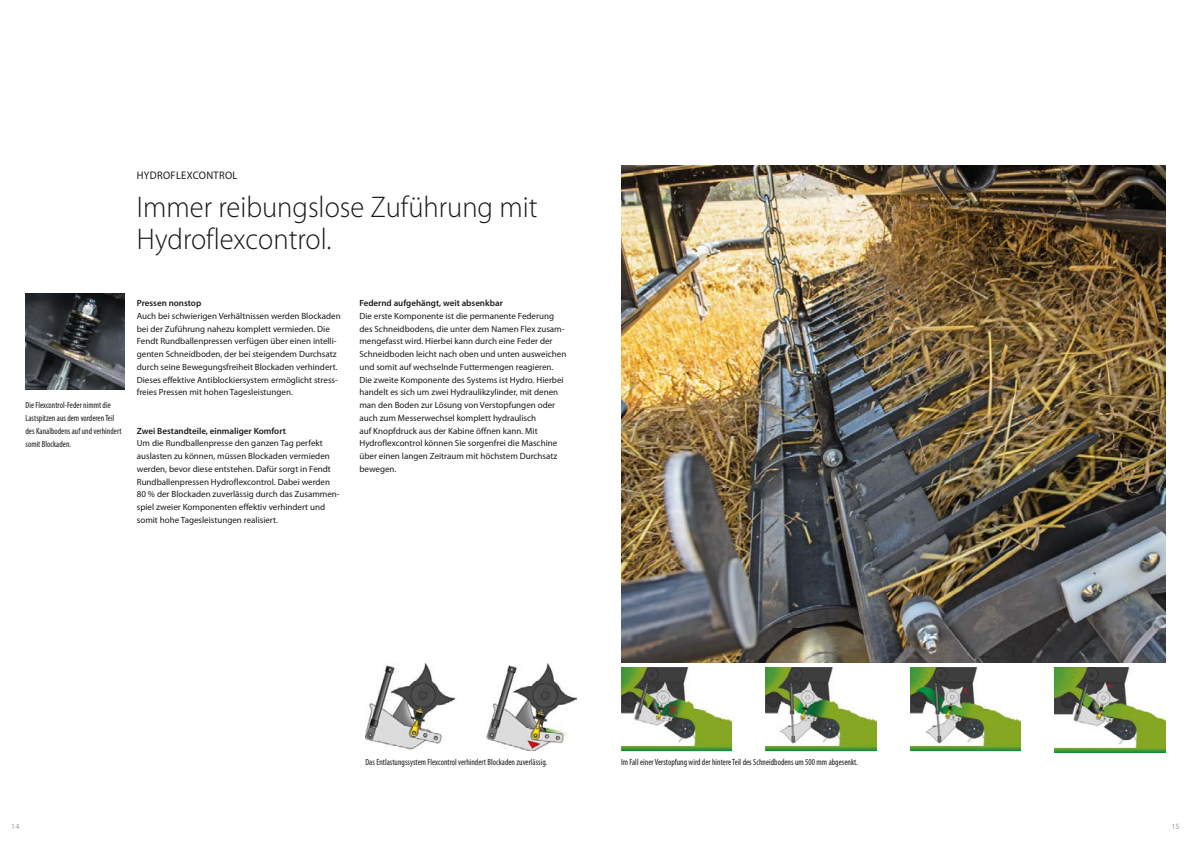
<style>
.page{position:relative;width:1191px;height:842px;background:#fff}
.page>*{position:absolute;margin:0;border:0;box-sizing:border-box;transform-origin:0 0}
.t1{font:300 30px/32px "Myriad Pro";color:#1a1a18;scale:.95 1}
.t2{font:11px "Myriad Pro";letter-spacing:.03em;color:#1a1a18;scale:.95 1}
.t3{font:9px/12.8px "Myriad Pro";color:#1a1a18}
.t4{font:condensed 9px/12.8px "Myriad Pro";letter-spacing:.005em;color:#1a1a18;scale:.95 1}
.t5{font:600 9px "Myriad Pro";color:#1a1a18}
.t6{font:8px "Myriad Pro";color:#9f9f9e}
</style>
<div class="page">
<img style="left:365px;top:663px;width:211px;height:88px">
<img style="left:26px;top:293px;width:99px;height:97px">
<img style="left:621px;top:166px;width:544px;height:497px">
<img style="left:765px;top:668px;width:111px;height:83px">
<img style="left:910px;top:668px;width:111px;height:83px">
<img style="left:621px;top:668px;width:111px;height:83px">
<img style="left:1054px;top:668px;width:111px;height:84px">
<p class="t2" style="left:137px;top:169px;width:107px">HYDROFLEXCONTROL</p>
<h1 class="t1" style="left:137px;top:191px;width:423px">Immer reibungslose Zuführung mit<br>Hydroflexcontrol.</h1>
<p class="t4" style="left:26px;top:399px;width:103px">Die Flexcontrol-Feder nimmt die<br>Lastspitzen aus dem vorderen Teil des Kanalbodens auf und verhindert somit Blockaden.</p>
<p class="t5" style="left:137px;top:298px;width:66px">Pressen nonstop</p>
<p class="t3" style="left:137px;top:310px;width:205px">Auch bei schwierigen Verhältnissen werden Blockaden bei der Zuführung nahezu komplett vermieden. Die Fendt Rundballenpressen verfügen über einen intelli&shy;genten Schneidboden, der bei steigendem Durchsatz durch seine Bewegungsfreiheit Blockaden verhindert.<br>Dieses effektive Antiblockiersystem ermöglicht stress&shy;freies Pressen mit hohen Tagesleistungen.</p>
<p class="t5" style="left:137px;top:426px;width:151px">Zwei Bestandteile, einmaliger Komfort</p>
<p class="t3" style="left:137px;top:437px;width:204px">Um die Rundballenpresse den ganzen Tag perfekt auslasten zu können, müssen Blockaden vermieden werden, bevor diese entstehen. Dafür sorgt in Fendt Rundballenpressen Hydroflexcontrol. Dabei werden 80 % der Blockaden zuverlässig durch das Zusammen&shy;spiel zweier Komponenten effektiv verhindert und somit hohe Tagesleistungen realisiert.</p>
<p class="t5" style="left:359px;top:298px;width:145px">Federnd aufgehängt, weit absenkbar</p>
<p class="t3" style="left:359px;top:310px;width:208px">Die erste Komponente ist die permanente Federung des Schneidbodens, die unter dem Namen Flex zusam&shy;mengefasst wird. Hierbei kann durch eine Feder der Schneidboden leicht nach oben und unten ausweichen und somit auf wechselnde Futtermengen reagieren.<br>Die zweite Komponente des Systems ist Hydro. Hierbei handelt es sich um zwei Hydraulikzylinder, mit denen man den Boden zur Lösung von Verstopfungen oder auch zum Messerwechsel komplett hydraulisch<br>auf Knopfdruck aus der Kabine öffnen kann. Mit Hydroflexcontrol können Sie sorgenfrei die Maschine über einen langen Zeitraum mit höchstem Durchsatz bewegen.</p>
<p class="t6" style="left:11px;top:822px;width:10px">14</p>
<p class="t4" style="left:365px;top:756px;width:193px">Das Entlastungssystem Flexcontrol verhindert Blockaden zuverlässig.</p>
<p class="t4" style="left:621px;top:756px;width:251px">Im Fall einer Verstopfung wird der hintere Teil des Schneidbodens um 500 mm abgesenkt.</p>
<p class="t6" style="left:1171px;top:822px;width:10px">15</p>
</div>
